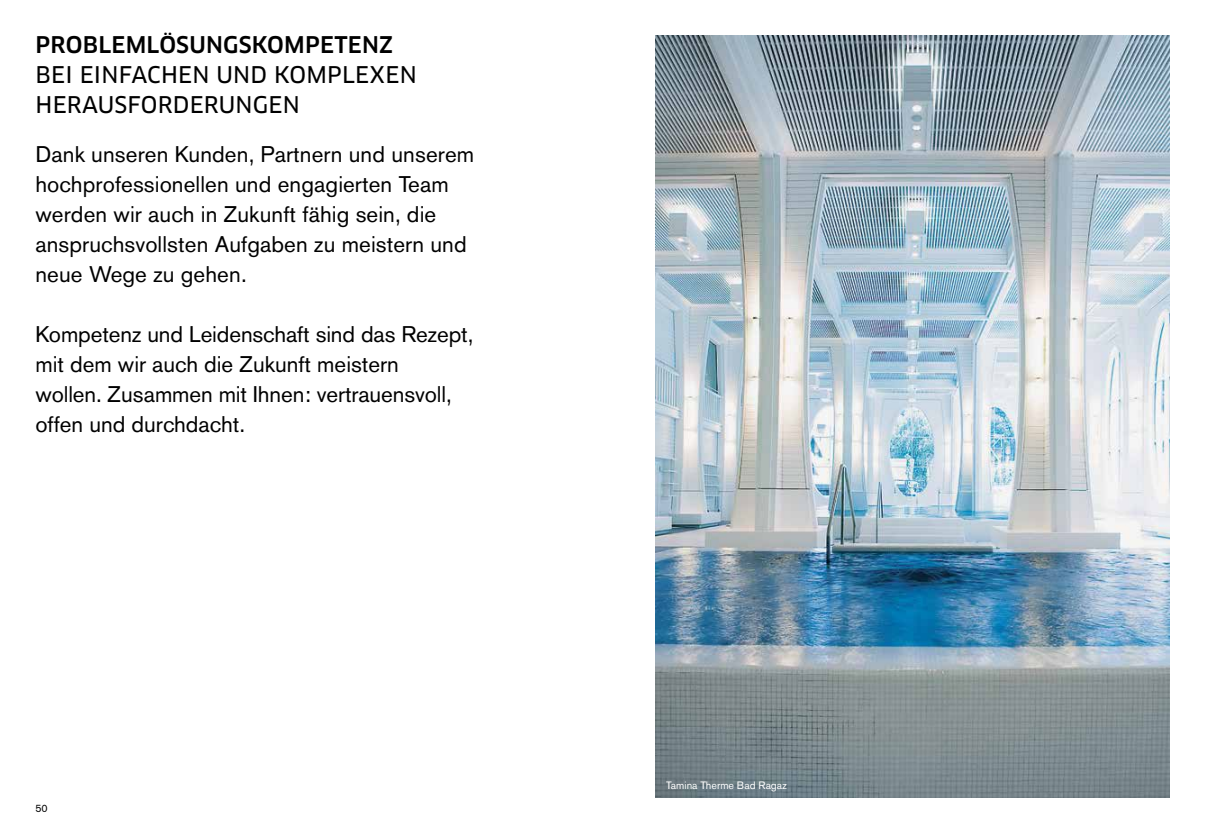
<style>
.page{position:relative;width:1205px;height:833px;background:#fff}
.page>*{position:absolute;margin:0;border:0;box-sizing:border-box;transform-origin:0 0}
.t1{font:22.5px/30px "Akzidenz Grotesk BQ";letter-spacing:.005em;color:#000}
.t2{font:22.5px/30px "Clan OT News";letter-spacing:.01em;color:#000}
.t3{font:500 22.5px "Clan OT";letter-spacing:.01em;color:#000}
.t4{font:10.62px "Akzidenz Grotesk BQ";color:#fff}
.t5{font:10.62px "Akzidenz Grotesk BQ";color:#000}
</style>
<div class="page">
<img style="left:656px;top:35px;width:513px;height:762px">
<p class="t3" style="left:36px;top:32px;width:359px">PROBLEMLÖSUNGSKOMPETENZ</p>
<p class="t2" style="left:36px;top:60px;width:383px">BEI EINFACHEN UND KOMPLEXEN<br>HERAUSFORDERUNGEN</p>
<p class="t1" style="left:35px;top:139px;width:440px">Dank unseren Kunden, Partnern und unserem hochprofessionellen und engagierten Team werden wir auch in Zukunft fähig sein, die anspruchsvollsten Aufgaben zu meistern und neue Wege zu gehen.</p>
<p class="t1" style="left:35px;top:319px;width:439px">Kompetenz und Leidenschaft sind das Rezept, mit dem wir auch die Zukunft meistern<br>wollen. Zusammen mit Ihnen: vertrauensvoll, offen und durchdacht.</p>
<p class="t5" style="left:35px;top:801px;width:14px">50</p>
<p class="t4" style="left:666px;top:778px;width:122px">Tamina Therme Bad Ragaz</p>
</div>
